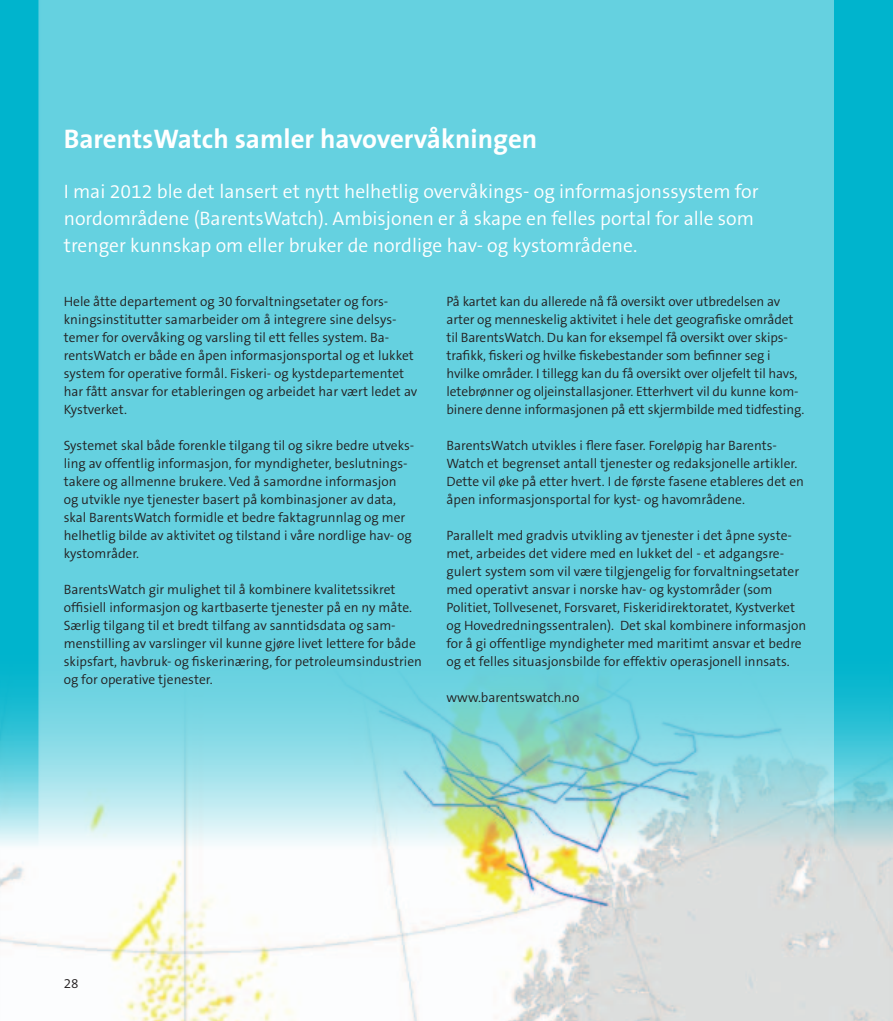
<style>
.page{position:relative;width:893px;height:1021px;background:#fff}
.page>*{position:absolute;margin:0;border:0;box-sizing:border-box;transform-origin:0 0}
.t1{font:700 27px "The Sans";color:#fff}
.t2{font:300 19.5px/27px "The Sans B4";color:#fff}
.t3{font:300 13.5px/18px "The Sans B4";color:#231f20}
</style>
<div class="page">
<div style="left:0;top:0;width:893px;height:1020px;background:#00b4cd"></div>
<div style="left:39px;top:0;width:795px;height:971px;background:#65d1e0"></div>
<img style="left:0;top:635px;width:893px;height:385px">
<h1 class="t1" style="left:64px;top:116px;width:475px">BarentsWatch samler havovervåkningen</h1>
<h2 class="t2" style="left:64px;top:179px;width:696px">I mai 2012 ble det lansert et nytt helhetlig overvåkings- og informasjonssystem for nordområdene (BarentsWatch). Ambisjonen er å skape en felles portal for alle som trenger kunnskap om eller bruker de nordlige hav- og kystområdene.</h2>
<p class="t3" style="left:64px;top:293px;width:355px">Hele åtte departement og 30 forvaltningsetater og fors&shy;kningsinstitutter samarbeider om å integrere sine delsys&shy;temer for overvåking og varsling til ett felles system. Ba&shy;rentsWatch er både en åpen informasjonsportal og et lukket system for operative formål. Fiskeri- og kystdepartementet har fått ansvar for etableringen og arbeidet har vært ledet av Kystverket.</p>
<p class="t3" style="left:64px;top:437px;width:352px">Systemet skal både forenkle tilgang til og sikre bedre utveks&shy;ling av offentlig informasjon, for myndigheter, beslutnings&shy;takere og allmenne brukere. Ved å samordne informasjon og utvikle nye tjenester basert på kombinasjoner av data, skal BarentsWatch formidle et bedre faktagrunnlag og mer helhetlig bilde av aktivitet og tilstand i våre nordlige hav- og kystområder.</p>
<p class="t3" style="left:64px;top:581px;width:360px">BarentsWatch gir mulighet til å kombinere kvalitetssikret offisiell informasjon og kartbaserte tjenester på en ny måte.<br>Særlig tilgang til et bredt tilfang av sanntidsdata og sam&shy;menstilling av varslinger vil kunne gjøre livet lettere for både skipsfart, havbruk- og fiskerinæring, for petroleumsindustrien og for operative tjenester.</p>
<p class="t3" style="left:446px;top:293px;width:359px">På kartet kan du allerede nå få oversikt over utbredelsen av arter og menneskelig aktivitet i hele det geografiske området til BarentsWatch. Du kan for eksempel få oversikt over skips&shy;trafikk, fiskeri og hvilke fiskebestander som befinner seg i hvilke områder. I tillegg kan du få oversikt over oljefelt til havs, letebrønner og oljeinstallasjoner. Etterhvert vil du kunne kom&shy;binere denne informasjonen på ett skjermbilde med tidfesting.</p>
<p class="t3" style="left:446px;top:437px;width:359px">BarentsWatch utvikles i flere faser. Foreløpig har Barents-Watch et begrenset antall tjenester og redaksjonelle artikler.<br>Dette vil øke på etter hvert. I de første fasene etableres det en åpen informasjonsportal for kyst- og havområdene.</p>
<p class="t3" style="left:446px;top:527px;width:361px">Parallelt med gradvis utvikling av tjenester i det åpne syste&shy;met, arbeides det videre med en lukket del - et adgangsre&shy;gulert system som vil være tilgjengelig for forvaltningsetater med operativt ansvar i norske hav- og kystområder (som Politiet, Tollvesenet, Forsvaret, Fiskeridirektoratet, Kystverket og Hovedredningssentralen). Det skal kombinere informasjon for å gi offentlige myndigheter med maritimt ansvar et bedre og et felles situasjonsbilde for effektiv operasjonell innsats.</p>
<p class="t3" style="left:446px;top:689px;width:134px">www.barentswatch.no</p>
<p class="t3" style="left:64px;top:975px;width:16px">28</p>
</div>
